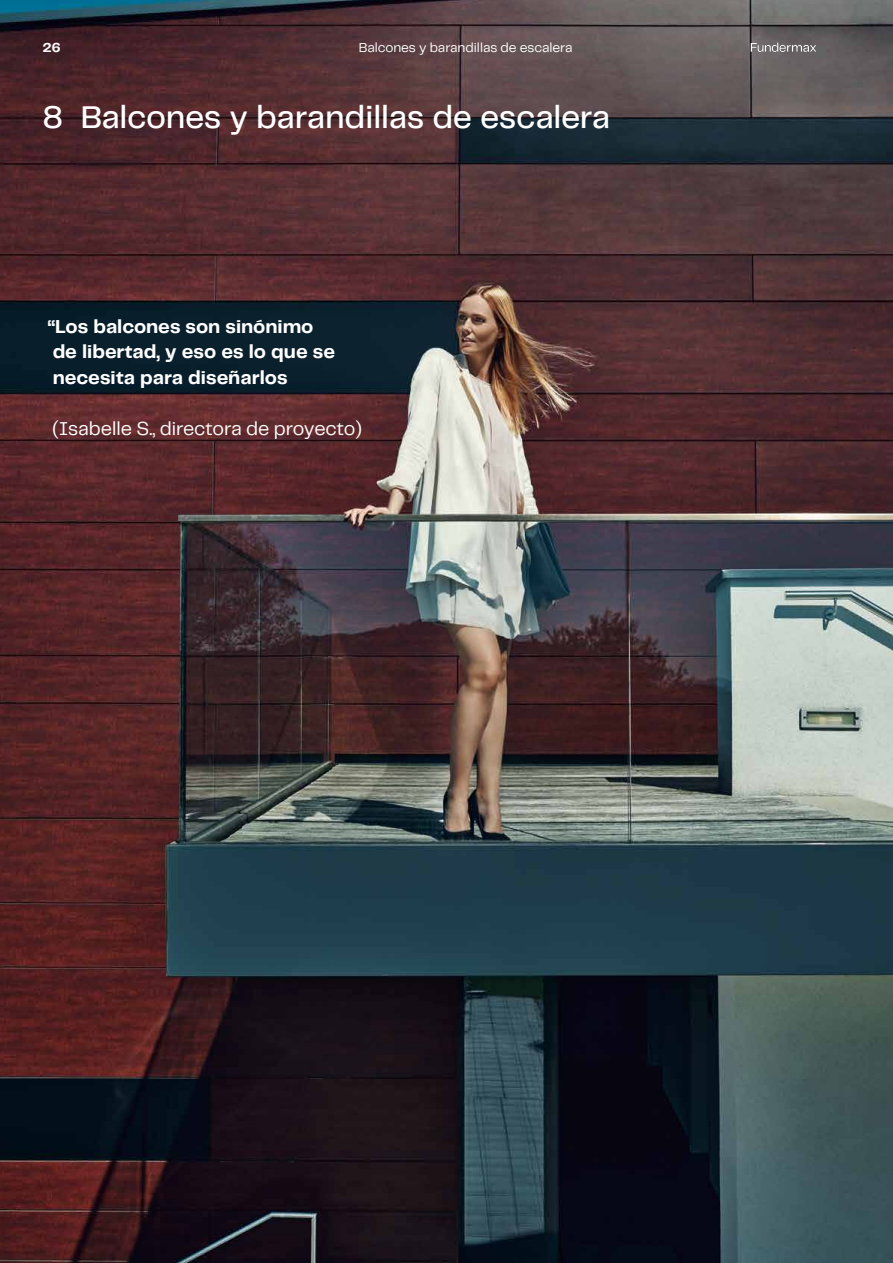
<style>
.page{position:relative;width:893px;height:1263px;background:#fff}
.page>*{position:absolute;margin:0;border:0;box-sizing:border-box;transform-origin:0 0}
.t1{font:500 33px "Telegraf";letter-spacing:-.01em;color:#fff}
.t2{font:700 19.5px/25.5px "Telegraf";letter-spacing:-.005em;color:#fff}
.t3{font:19.5px "Telegraf";letter-spacing:-.01em;color:#fff}
.t4{font:13.5px "Telegraf";letter-spacing:-.005em;color:#fff}
.t5{font:700 13.5px "Telegraf";color:#fff}
</style>
<div class="page">
<img style="left:0;top:0;width:893px;height:1263px">
<svg style="left:751px;top:43px;width:65px;height:9px"></svg>
<p class="t5" style="left:43px;top:38px;width:20px">26</p>
<p class="t4" style="left:359px;top:38px;width:215px">Balcones y barandillas de escalera</p>
<h1 class="t1" style="left:43px;top:94px;width:569px">8 Balcones y barandillas de escalera</h1>
<p class="t2" style="left:48px;top:313px;width:289px">“Los balcones son sinónimo de libertad, y eso es lo que se necesita para diseñarlos</p>
<p class="t3" style="left:52px;top:415px;width:311px">(Isabelle S., directora de proyecto)</p>
</div>
